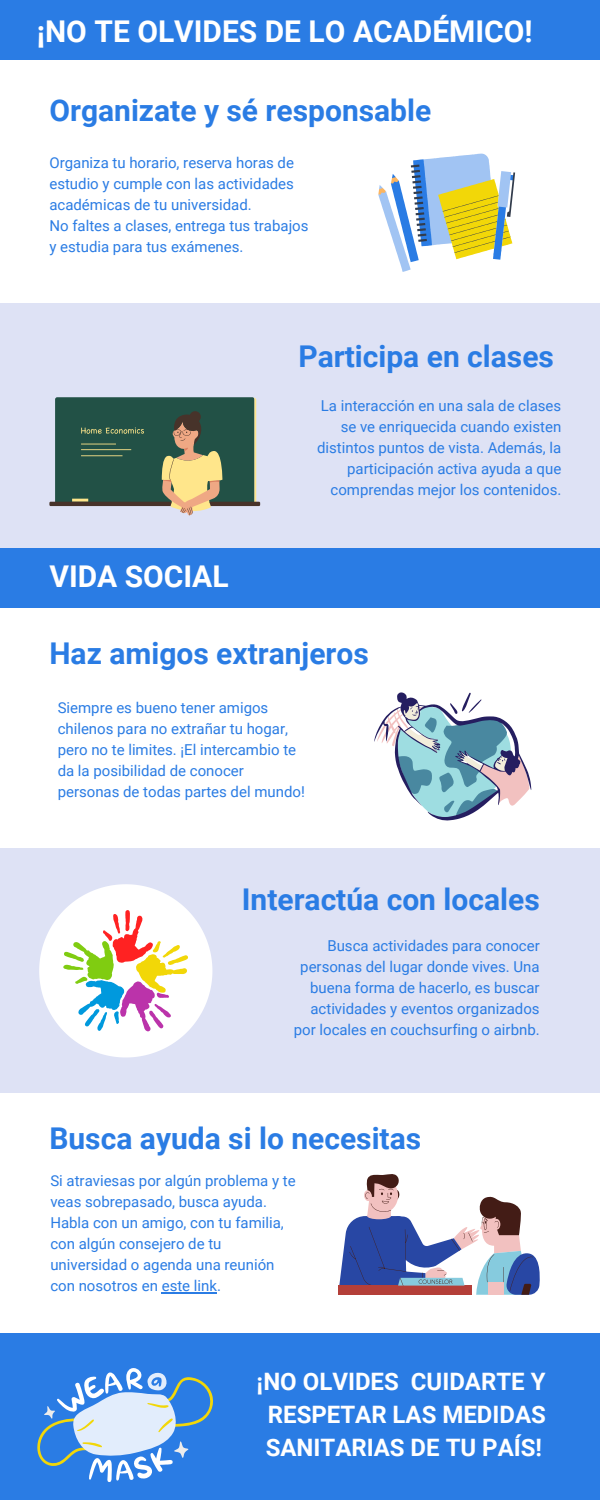
<style>
.page{position:relative;width:600px;height:1500px;background:#fff}
.page>*{position:absolute;margin:0;border:0;box-sizing:border-box;transform-origin:0 0}
.t1{font:700 30px "Roboto";color:#2a7ce4}
.t2{font:700 30px "Roboto";color:#fff}
.t3{font:700 24px/33px "Roboto";color:#fff;text-align:center}
.t4{font:15px/21px "Roboto";color:#2a7ce4}
</style>
<div class="page">
<div style="left:0;top:1333px;width:600px;height:167px;background:#2a7ce4"></div>
<div style="left:0;top:848px;width:600px;height:245px;background:#dee2f5"></div>
<svg style="left:39px;top:884px;width:173px;height:173px"></svg>
<svg style="left:374px;top:692px;width:157px;height:129px"></svg>
<div style="left:0;top:548px;width:600px;height:60px;background:#2a7ce4"></div>
<div style="left:338px;top:1286px;width:133px;height:9px;background:#b43f39"></div>
<svg style="left:339px;top:1174px;width:201px;height:121px"></svg>
<svg style="left:378px;top:154px;width:137px;height:118px"></svg>
<div style="left:0;top:304px;width:600px;height:244px;background:#dee2f5"></div>
<svg style="left:49px;top:397px;width:211px;height:119px;background:#5b7463"></svg>
<svg style="left:37px;top:1368px;width:176px;height:114px"></svg>
<div style="left:0;top:0;width:600px;height:59px;background:#2a7ce4"></div>
<hr style="left:162px;top:1292px;width:55px;height:1px;background:#2a7ce4">
<p class="t2" style="left:37px;top:14px;width:498px">¡NO TE OLVIDES DE LO ACADÉMICO!</p>
<p class="t1" style="left:49px;top:93px;width:383px">Organizate y sé responsable</p>
<p class="t4" style="left:49px;top:152px;width:246px;text-align:justify">Organiza tu horario, reserva horas de estudio y cumple con las actividades académicas de tu universidad.</p>
<p class="t4" style="left:49px;top:215px;width:261px">No faltes a clases, entrega tus trabajos y estudia para tus exámenes.</p>
<p class="t1" style="left:298px;top:339px;width:257px">Participa en clases</p>
<p class="t2" style="left:49px;top:559px;width:181px">VIDA SOCIAL</p>
<p class="t4" style="left:317px;top:396px;width:246px;text-align:right">La interacción en una sala de clases se ve enriquecida cuando existen distintos puntos de vista. Además, la participación activa ayuda a que comprendas mejor los contenidos.</p>
<p class="t1" style="left:49px;top:636px;width:321px">Haz amigos extranjeros</p>
<p class="t4" style="left:58px;top:698px;width:249px">Siempre es bueno tener amigos chilenos para no extrañar tu hogar, pero no te limites. ¡El intercambio te da la posibilidad de conocer personas de todas partes del mundo!</p>
<p class="t1" style="left:242px;top:882px;width:299px">Interactúa con locales</p>
<p class="t4" style="left:294px;top:936px;width:248px;text-align:right">Busca actividades para conocer personas del lugar donde vives. Una buena forma de hacerlo, es buscar actividades y eventos organizados por locales en couchsurfing o airbnb.</p>
<p class="t1" style="left:49px;top:1121px;width:373px">Busca ayuda si lo necesitas</p>
<p class="t4" style="left:50px;top:1170px;width:247px">Si atraviesas por algún problema y te veas sobrepasado, busca ayuda.<br>Habla con un amigo, con tu familia, con algún consejero de tu universidad o agenda una reunión con nosotros en este link.</p>
<p class="t3" style="left:257px;top:1365px;width:291px">¡NO OLVIDES CUIDARTE Y<br>RESPETAR LAS MEDIDAS<br>SANITARIAS DE TU PAÍS!</p>
</div>
